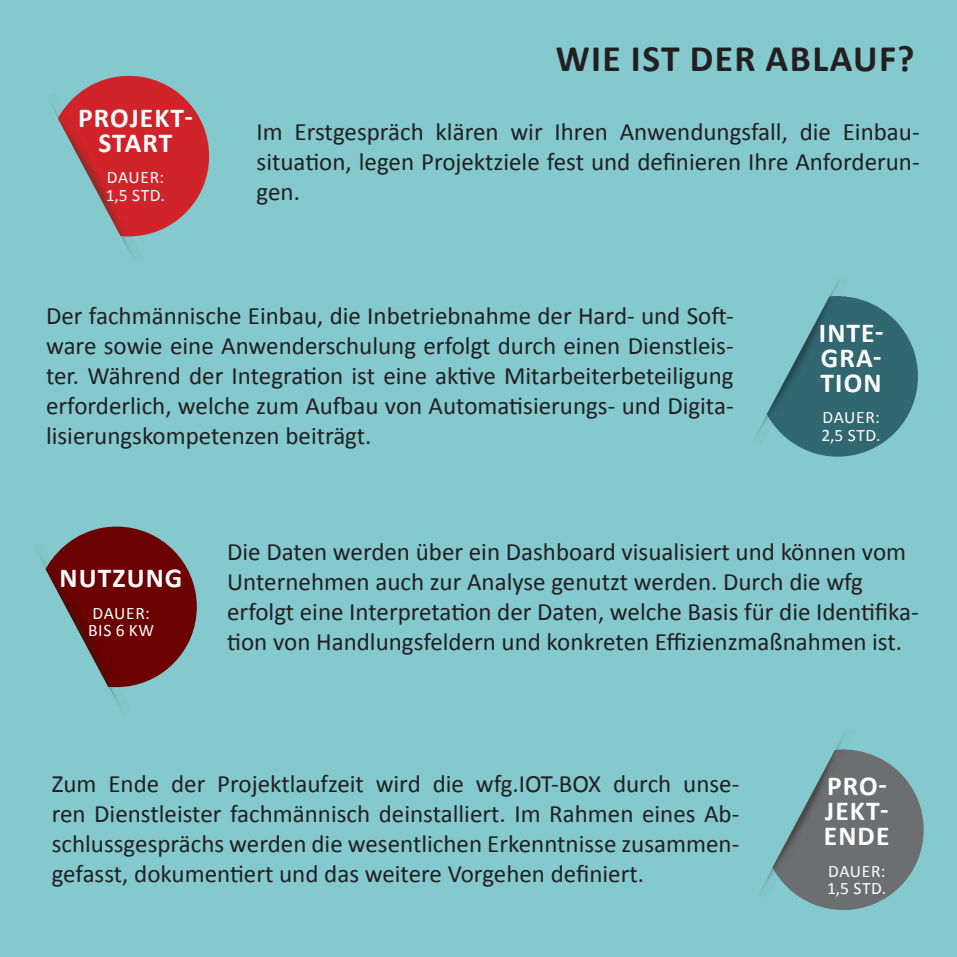
<style>
.page{position:relative;width:957px;height:957px;background:#83c9cd}
.page>*{position:absolute;margin:0;border:0;box-sizing:border-box;transform-origin:0 0}
.t1{font:700 37.5px "Calibri";letter-spacing:.04em;color:#231f20}
.t2{font:700 27.5px/25px "Calibri";letter-spacing:.04em;color:#fff;text-align:justify}
.t3{font:25px/30px "Calibri";color:#231f20;text-align:justify}
.t4{font:17.5px/17.5px "Calibri";letter-spacing:.04em;color:#fff}
</style>
<div class="page">
<svg style="left:58px;top:76px;width:151px;height:160px;background:#bb5157"></svg>
<img style="left:47px;top:92px;width:97px;height:171px">
<img style="left:58px;top:109px;width:74px;height:127px">
<svg style="left:767px;top:293px;width:162px;height:175px;background:#56939a"></svg>
<img style="left:752px;top:275px;width:98px;height:171px">
<img style="left:767px;top:296px;width:74px;height:128px">
<svg style="left:46px;top:526px;width:151px;height:161px;background:#71393a"></svg>
<img style="left:34px;top:542px;width:97px;height:172px">
<img style="left:46px;top:559px;width:74px;height:128px">
<svg style="left:772px;top:747px;width:162px;height:174px;background:#769699"></svg>
<img style="left:758px;top:728px;width:97px;height:171px">
<img style="left:772px;top:749px;width:74px;height:128px">
<p class="t2" style="left:78px;top:104px;width:116px;text-align:center">PROJEKT-<br>START</p>
<p class="t4" style="left:106px;top:169px;width:61px">DAUER:<br>1,5 STD.</p>
<h1 class="t1" style="left:556px;top:45px;width:360px">WIE IST DER ABLAUF?</h1>
<p class="t3" style="left:257px;top:116px;width:664px">Im Erstgespräch klären wir Ihren Anwendungsfall, die Einbau&shy;situation, legen Projektziele fest und definieren Ihre Anforderun&shy;gen.</p>
<p class="t3" style="left:46px;top:300px;width:689px">Der fachmännische Einbau, die Inbetriebnahme der Hard- und Soft&shy;ware sowie eine Anwenderschulung erfolgt durch einen Dienstleis&shy;ter. Während der Integration ist eine aktive Mitarbeiterbeteiligung erforderlich, welche zum Aufbau von Automatisierungs- und Digita&shy;lisierungskompetenzen beiträgt.</p>
<p class="t2" style="left:819px;top:319px;width:66px">INTE-GRA-TION</p>
<p class="t4" style="left:821px;top:409px;width:61px">DAUER:<br>2,5 STD.</p>
<p class="t2" style="left:60px;top:567px;width:124px">NUTZUNG</p>
<p class="t4" style="left:88px;top:604px;width:67px">DAUER:<br>BIS 6 KW</p>
<p class="t3" style="left:227px;top:537px;width:693px;text-align:left">Die Daten werden über ein Dashboard visualisiert und können vom Unternehmen auch zur Analyse genutzt werden. Durch die wfg erfolgt eine Interpretation der Daten, welche Basis für die Identifika&shy;tion von Handlungsfeldern und konkreten Effizienzmaßnahmen ist.</p>
<p class="t3" style="left:52px;top:768px;width:689px">Zum Ende der Projektlaufzeit wird die wfg.IOT-BOX durch unse&shy;ren Dienstleister fachmännisch deinstalliert. Im Rahmen eines Ab&shy;schlussgesprächs werden die wesentlichen Erkenntnisse zusammen&shy;gefasst, dokumentiert und das weitere Vorgehen definiert.</p>
<p class="t2" style="left:824px;top:772px;width:67px">PRO-JEKT-ENDE</p>
<p class="t4" style="left:827px;top:862px;width:61px">DAUER:<br>1,5 STD.</p>
</div>
